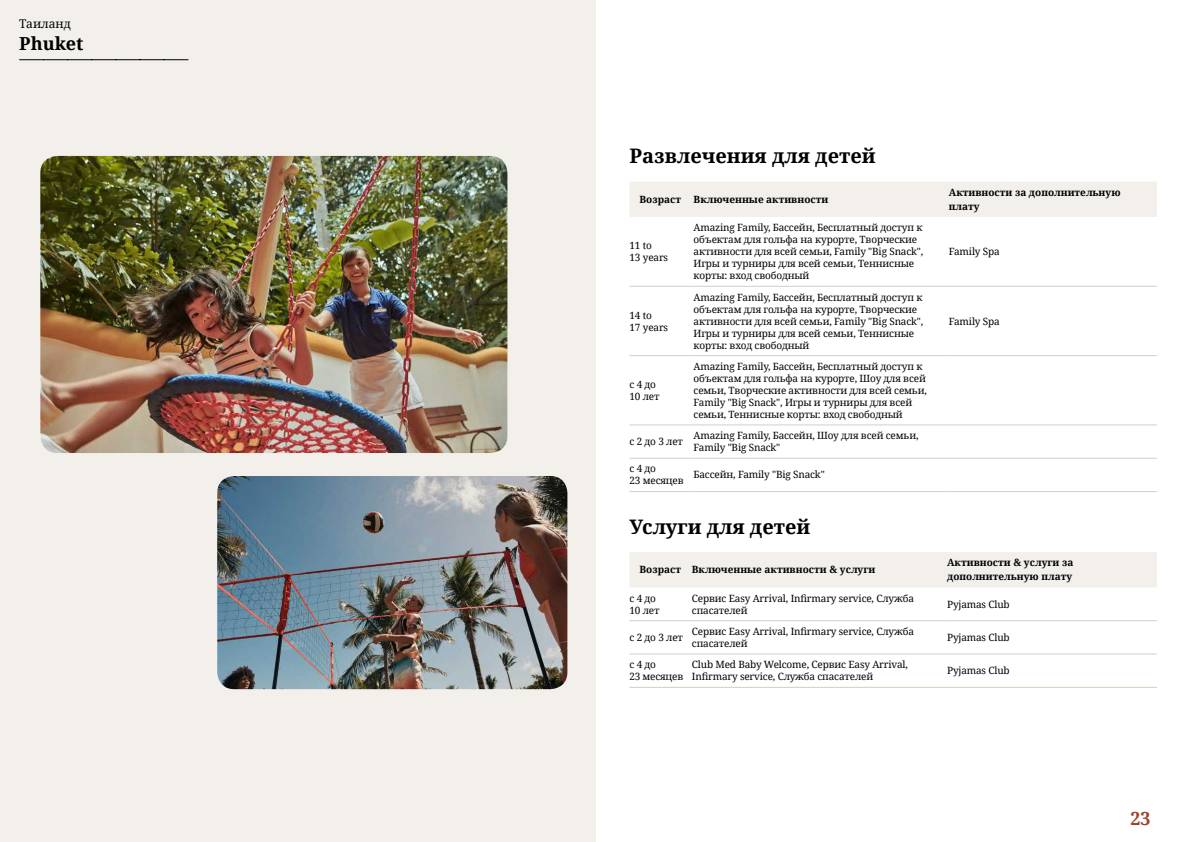
<style>
.page{position:relative;width:1191px;height:842px;background:#fff}
.page>*{position:absolute;margin:0;border:0;box-sizing:border-box;transform-origin:0 0}
.t1{font:700 20px "Noto Serif";color:#000}
.t2{font:700 18px "Noto Serif";color:#000}
.t3{font:700 18px "Noto Serif";color:#9d432c}
.t4{font:12px "Noto Serif";color:#000}
.t5{font:10px/12px "Noto Serif";letter-spacing:-.015em;color:#000}
.t6{font:700 10px/14px "Noto Serif";color:#000}
</style>
<div class="page">
<div style="left:0;top:0;width:595px;height:842px;background:#f3f0ec"></div>
<img style="left:40px;top:156px;width:467px;height:297px">
<img style="left:217px;top:476px;width:350px;height:213px">
<svg style="left:20px;top:59px;width:168px;height:1px"></svg>
<div style="left:630px;top:182px;width:527px;height:35px;background:#f3f0ec"></div>
<hr style="left:629px;top:286px;width:64px;height:1px;background:#d7cdc1">
<hr style="left:693px;top:286px;width:255px;height:1px;background:#d7cdc1">
<hr style="left:948px;top:286px;width:209px;height:1px;background:#d7cdc1">
<hr style="left:629px;top:355px;width:64px;height:1px;background:#d7cdc1">
<hr style="left:693px;top:355px;width:255px;height:1px;background:#d7cdc1">
<hr style="left:948px;top:355px;width:209px;height:1px;background:#d7cdc1">
<hr style="left:629px;top:424px;width:64px;height:1px;background:#d7cdc1">
<hr style="left:693px;top:424px;width:255px;height:1px;background:#d7cdc1">
<hr style="left:948px;top:424px;width:209px;height:1px;background:#d7cdc1">
<hr style="left:629px;top:458px;width:64px;height:1px;background:#d7cdc1">
<hr style="left:693px;top:458px;width:255px;height:1px;background:#d7cdc1">
<hr style="left:948px;top:458px;width:209px;height:1px;background:#d7cdc1">
<hr style="left:629px;top:491px;width:64px;height:1px;background:#d7cdc1">
<hr style="left:693px;top:491px;width:255px;height:1px;background:#d7cdc1">
<hr style="left:948px;top:491px;width:209px;height:1px;background:#d7cdc1">
<div style="left:630px;top:552px;width:527px;height:35px;background:#f3f0ec"></div>
<hr style="left:629px;top:620px;width:63px;height:1px;background:#d7cdc1">
<hr style="left:692px;top:620px;width:255px;height:1px;background:#d7cdc1">
<hr style="left:947px;top:620px;width:210px;height:1px;background:#d7cdc1">
<hr style="left:629px;top:653px;width:63px;height:1px;background:#d7cdc1">
<hr style="left:692px;top:653px;width:255px;height:1px;background:#d7cdc1">
<hr style="left:947px;top:653px;width:210px;height:1px;background:#d7cdc1">
<hr style="left:629px;top:687px;width:63px;height:1px;background:#d7cdc1">
<hr style="left:692px;top:687px;width:255px;height:1px;background:#d7cdc1">
<hr style="left:947px;top:687px;width:210px;height:1px;background:#d7cdc1">
<p class="t4" style="left:19px;top:16px;width:53px">Таиланд</p>
<h2 class="t2" style="left:19px;top:31px;width:66px">Phuket</h2>
<h1 class="t1" style="left:629px;top:142px;width:248px">Развлечения для детей</h1>
<p class="t6" style="left:639px;top:192px;width:43px">Возраст</p>
<p class="t6" style="left:693px;top:192px;width:136px">Включенные активности</p>
<p class="t6" style="left:948px;top:185px;width:173px">Активности за дополнительную плату</p>
<p class="t5" style="left:629px;top:239px;width:40px">11 to<br>13 years</p>
<p class="t5" style="left:693px;top:221px;width:231px">Amazing Family, Бассейн, Бесплатный доступ к объектам для гольфа на курорте, Творческие активности для всей семьи, Family "Big Snack", Игры и турниры для всей семьи, Теннисные корты: вход свободный</p>
<p class="t5" style="left:948px;top:245px;width:52px">Family Spa</p>
<p class="t5" style="left:629px;top:308px;width:40px">14 to<br>17 years</p>
<p class="t5" style="left:629px;top:378px;width:32px">c 4 до<br>10 лет</p>
<p class="t5" style="left:693px;top:290px;width:231px">Amazing Family, Бассейн, Бесплатный доступ к объектам для гольфа на курорте, Творческие активности для всей семьи, Family "Big Snack", Игры и турниры для всей семьи, Теннисные корты: вход свободный</p>
<p class="t5" style="left:693px;top:360px;width:235px">Amazing Family, Бассейн, Бесплатный доступ к объектам для гольфа на курорте, Шоу для всей семьи, Творческие активности для всей семьи, Family "Big Snack", Игры и турниры для всей семьи, Теннисные корты: вход свободный</p>
<p class="t5" style="left:948px;top:314px;width:52px">Family Spa</p>
<p class="t5" style="left:629px;top:435px;width:55px">с 2 до 3 лет</p>
<p class="t5" style="left:693px;top:429px;width:226px">Amazing Family, Бассейн, Шоу для всей семьи,<br>Family "Big Snack"</p>
<p class="t5" style="left:629px;top:462px;width:56px">с 4 до<br>23 месяцев</p>
<p class="t5" style="left:693px;top:468px;width:133px">Бассейн, Family "Big Snack"</p>
<h1 class="t1" style="left:629px;top:513px;width:182px">Услуги для детей</h1>
<p class="t6" style="left:639px;top:562px;width:237px">Возраст Включенные активности &amp; услуги</p>
<p class="t6" style="left:947px;top:555px;width:128px">Активности &amp; услуги за дополнительную плату</p>
<p class="t5" style="left:629px;top:592px;width:32px">c 4 до<br>10 лет</p>
<p class="t5" style="left:692px;top:592px;width:223px">Сервис Easy Arrival, Infirmary service, Служба спасателей</p>
<p class="t5" style="left:947px;top:598px;width:64px">Pyjamas Club</p>
<p class="t5" style="left:629px;top:631px;width:55px">с 2 до 3 лет</p>
<p class="t5" style="left:692px;top:625px;width:223px">Сервис Easy Arrival, Infirmary service, Служба спасателей</p>
<p class="t5" style="left:947px;top:631px;width:64px">Pyjamas Club</p>
<p class="t5" style="left:629px;top:658px;width:55px">с 4 до<br>23 месяцев</p>
<p class="t5" style="left:692px;top:658px;width:218px">Club Med Baby Welcome, Сервис Easy Arrival,<br>Infirmary service, Служба спасателей</p>
<p class="t5" style="left:947px;top:664px;width:64px">Pyjamas Club</p>
<h2 class="t3" style="left:1130px;top:806px;width:22px">23</h2>
</div>
